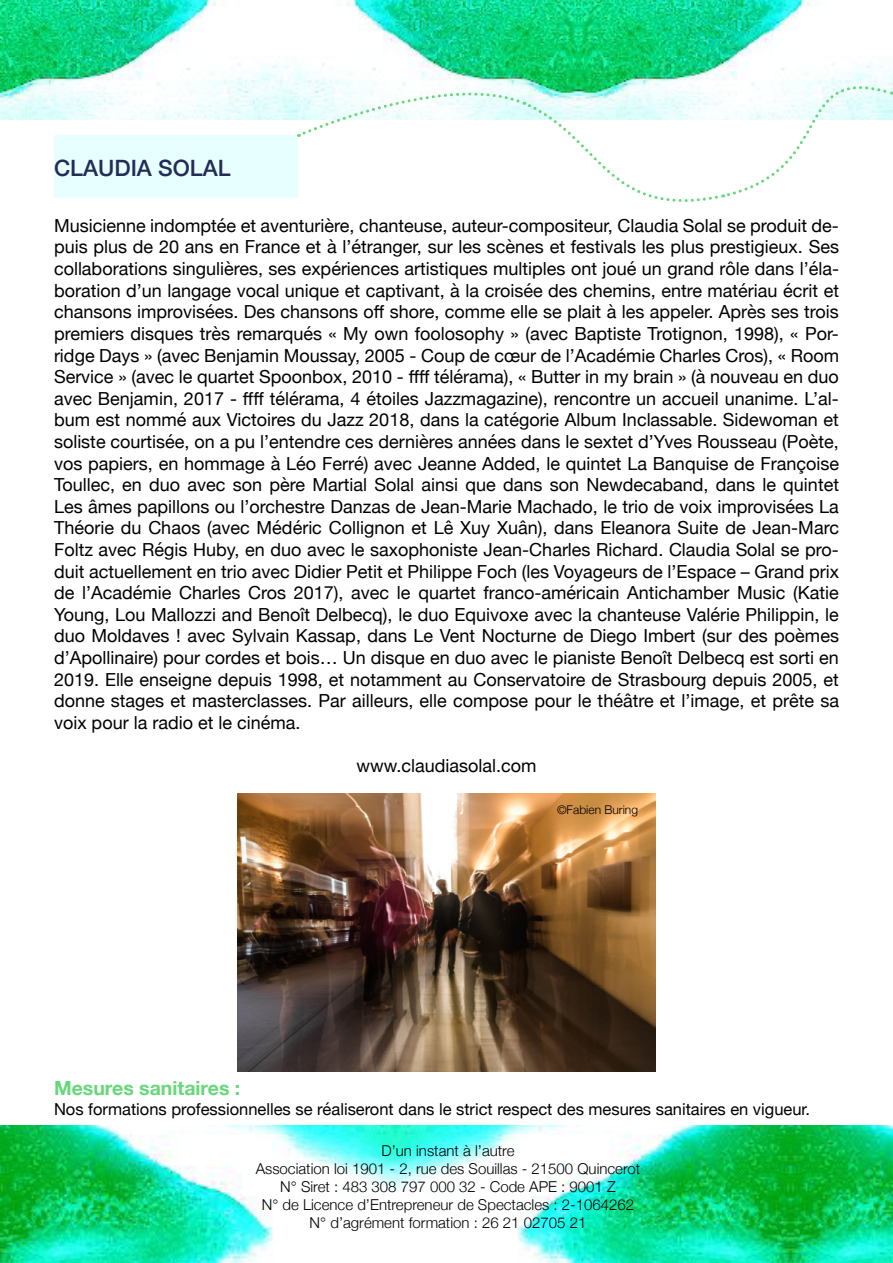
<style>
.page{position:relative;width:893px;height:1263px;background:#fff}
.page>*{position:absolute;margin:0;border:0;box-sizing:border-box;transform-origin:0 0}
.t1{font:500 22.5px "Helvetica Neue";color:#232c57}
.t2{font:700 19.5px "Helvetica Neue";color:#66d87a}
.t3{font:18px/21.6px "Helvetica Neue";color:#000;text-align:justify}
.t4{font:16.5px "Helvetica Neue";color:#000}
.t5{font:300 15px/18px "Helvetica Neue";color:#000;text-align:center}
.t6{font:300 12px "Helvetica Neue";color:#000}
</style>
<div class="page">
<div style="left:54px;top:135px;width:243px;height:62px;background:#e7ffff"></div>
<img style="left:0;top:0;width:893px;height:119px">
<svg style="left:298px;top:65px;width:594px;height:137px"></svg>
<img style="left:0;top:1125px;width:893px;height:138px">
<img style="left:238px;top:793px;width:417px;height:278px">
<p class="t1" style="left:54px;top:150px;width:178px">CLAUDIA SOLAL</p>
<p class="t3" style="left:54px;top:216px;width:786px">Musicienne indomptée et aventurière, chanteuse, auteur-compositeur, Claudia Solal se produit de&shy;puis plus de 20 ans en France et à l’étranger, sur les scènes et festivals les plus prestigieux. Ses collaborations singulières, ses expériences artistiques multiples ont joué un grand rôle dans l’éla&shy;boration d’un langage vocal unique et captivant, à la croisée des chemins, entre matériau écrit et chansons improvisées. Des chansons off shore, comme elle se plait à les appeler. Après ses trois premiers disques très remarqués « My own foolosophy » (avec Baptiste Trotignon, 1998), « Por&shy;ridge Days » (avec Benjamin Moussay, 2005 - Coup de cœur de l’Académie Charles Cros), « Room Service » (avec le quartet Spoonbox, 2010 - ffff télérama), « Butter in my brain » (à nouveau en duo avec Benjamin, 2017 - ffff télérama, 4 étoiles Jazzmagazine), rencontre un accueil unanime. L’al&shy;bum est nommé aux Victoires du Jazz 2018, dans la catégorie Album Inclassable. Sidewoman et soliste courtisée, on a pu l’entendre ces dernières années dans le sextet d’Yves Rousseau (Poète, vos papiers, en hommage à Léo Ferré) avec Jeanne Added, le quintet La Banquise de Françoise Toullec, en duo avec son père Martial Solal ainsi que dans son Newdecaband, dans le quintet Les âmes papillons ou l’orchestre Danzas de Jean-Marie Machado, le trio de voix improvisées La Théorie du Chaos (avec Médéric Collignon et Lê Xuy Xuân), dans Eleanora Suite de Jean-Marc Foltz avec Régis Huby, en duo avec le saxophoniste Jean-Charles Richard. Claudia Solal se pro&shy;duit actuellement en trio avec Didier Petit et Philippe Foch (les Voyageurs de l’Espace – Grand prix de l’Académie Charles Cros 2017), avec le quartet franco-américain Antichamber Music (Katie Young, Lou Mallozzi and Benoît Delbecq), le duo Equivoxe avec la chanteuse Valérie Philippin, le duo Moldaves ! avec Sylvain Kassap, dans Le Vent Nocturne de Diego Imbert (sur des poèmes d’Apollinaire) pour cordes et bois… Un disque en duo avec le pianiste Benoît Delbecq est sorti en 2019. Elle enseigne depuis 1998, et notamment au Conservatoire de Strasbourg depuis 2005, et donne stages et masterclasses. Par ailleurs, elle compose pour le théâtre et l’image, et prête sa voix pour la radio et le cinéma.</p>
<p class="t3" style="left:356px;top:756px;width:181px">www.claudiasolal.com</p>
<p class="t6" style="left:557px;top:800px;width:82px">©Fabien Buring</p>
<p class="t2" style="left:54px;top:1073px;width:188px">Mesures sanitaires :</p>
<p class="t4" style="left:54px;top:1097px;width:758px">Nos formations professionnelles se réaliseront dans le strict respect des mesures sanitaires en vigueur.</p>
<p class="t5" style="left:256px;top:1140px;width:386px">D’un instant à l’autre<br>Association loi 1901 - 2, rue des Souillas - 21500 Quincerot N° Siret : 483 308 797 000 32 - Code APE : 9001 Z<br>N° de Licence d’Entrepreneur de Spectacles : 2-1064262<br>N° d’agrément formation : 26 21 02705 21</p>
</div>
